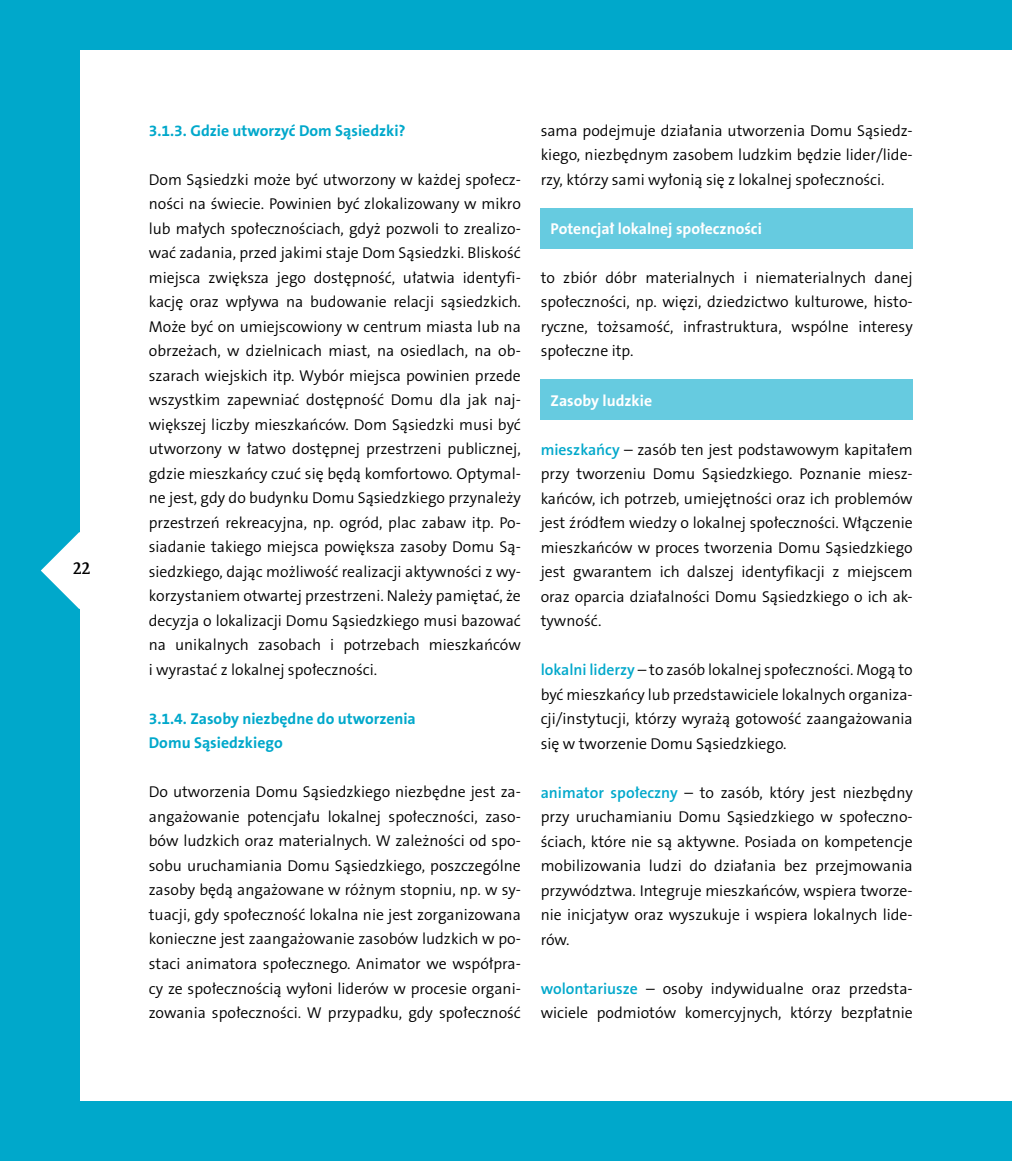
<style>
.page{position:relative;width:1012px;height:1161px;background:#fff}
.page>*{position:absolute;margin:0;border:0;box-sizing:border-box;transform-origin:0 0}
.t1{font:700 17.5px "Scala Offc Pro";color:#000}
.t2{font:300 15.75px/24.5px "The Sans CE B4";color:#000;text-align:justify}
.t3{font:700 15.75px/24.5px "The Sans CE B7";color:#00a8cb}
.t4{font:700 15.75px "The Sans CE B7";color:#fff}
.s1{font-family:"The Sans CE B6";font-weight:600;color:#00a8cb}
</style>
<div class="page">
<div style="left:0;top:0;width:1012px;height:50px;background:#00a8cb"></div>
<div style="left:0;top:1101px;width:1012px;height:60px;background:#00a8cb"></div>
<div style="left:0;top:5px;width:79px;height:1156px;background:#00a8cb"></div>
<svg style="left:41px;top:532px;width:39px;height:77px"></svg>
<div style="left:541px;top:379px;width:372px;height:41px;background:#66cbe0"></div>
<div style="left:541px;top:208px;width:372px;height:41px;background:#66cbe0"></div>
<p class="t1" style="left:73px;top:559px;width:19px">22</p>
<p class="t3" style="left:149px;top:119px;width:258px">3.1.3. Gdzie utworzyć Dom Sąsiedzki?</p>
<p class="t2" style="left:149px;top:168px;width:374px">Dom Sąsiedzki może być utworzony w każdej społecz&shy;ności na świecie. Powinien być zlokalizowany w mikro lub małych społecznościach, gdyż pozwoli to zrealizo&shy;wać zadania, przed jakimi staje Dom Sąsiedzki. Bliskość miejsca zwiększa jego dostępność, ułatwia identyfi&shy;kację oraz wpływa na budowanie relacji sąsiedzkich.<br>Może być on umiejscowiony w centrum miasta lub na obrzeżach, w dzielnicach miast, na osiedlach, na ob&shy;szarach wiejskich itp. Wybór miejsca powinien przede wszystkim zapewniać dostępność Domu dla jak naj&shy;większej liczby mieszkańców. Dom Sąsiedzki musi być utworzony w łatwo dostępnej przestrzeni publicznej, gdzie mieszkańcy czuć się będą komfortowo. Optymal&shy;ne jest, gdy do budynku Domu Sąsiedzkiego przynależy przestrzeń rekreacyjna, np. ogród, plac zabaw itp. Po&shy;siadanie takiego miejsca powiększa zasoby Domu Są&shy;siedzkiego, dając możliwość realizacji aktywności z wy&shy;korzystaniem otwartej przestrzeni. Należy pamiętać, że decyzja o lokalizacji Domu Sąsiedzkiego musi bazować na unikalnych zasobach i potrzebach mieszkańców i wyrastać z lokalnej społeczności.</p>
<p class="t3" style="left:149px;top:707px;width:269px">3.1.4. Zasoby niezbędne do utworzenia<br>Domu Sąsiedzkiego</p>
<p class="t2" style="left:149px;top:781px;width:374px">Do utworzenia Domu Sąsiedzkiego niezbędne jest za&shy;angażowanie potencjału lokalnej społeczności, zaso&shy;bów ludzkich oraz materialnych. W zależności od spo&shy;sobu uruchamiania Domu Sąsiedzkiego, poszczególne zasoby będą angażowane w różnym stopniu, np. w sy&shy;tuacji, gdy społeczność lokalna nie jest zorganizowana konieczne jest zaangażowanie zasobów ludzkich w po&shy;staci animatora społecznego. Animator we współpra&shy;cy ze społecznością wyłoni liderów w procesie organi&shy;zowania społeczności. W przypadku, gdy społeczność</p>
<p class="t2" style="left:541px;top:119px;width:374px">sama podejmuje działania utworzenia Domu Sąsiedz&shy;kiego, niezbędnym zasobem ludzkim będzie lider/lide&shy;rzy, którzy sami wyłonią się z lokalnej społeczności.</p>
<p class="t4" style="left:551px;top:220px;width:213px">Potencjał lokalnej społeczności</p>
<p class="t2" style="left:541px;top:266px;width:374px">to zbiór dóbr materialnych i niematerialnych danej społeczności, np. więzi, dziedzictwo kulturowe, histo&shy;ryczne, tożsamość, infrastruktura, wspólne interesy społeczne itp.</p>
<p class="t4" style="left:551px;top:391px;width:103px">Zasoby ludzkie</p>
<p class="t2" style="left:541px;top:438px;width:374px"><span class="s1">mieszkańcy</span> – zasób ten jest podstawowym kapitałem przy tworzeniu Domu Sąsiedzkiego. Poznanie miesz&shy;kańców, ich potrzeb, umiejętności oraz ich problemów jest źródłem wiedzy o lokalnej społeczności. Włączenie mieszkańców w proces tworzenia Domu Sąsiedzkiego jest gwarantem ich dalszej identyfikacji z miejscem oraz oparcia działalności Domu Sąsiedzkiego o ich ak&shy;tywność.</p>
<p class="t2" style="left:541px;top:658px;width:374px"><span class="s1">lokalni liderzy</span> – to zasób lokalnej społeczności. Mogą to być mieszkańcy lub przedstawiciele lokalnych organiza&shy;cji/instytucji, którzy wyrażą gotowość zaangażowania się w tworzenie Domu Sąsiedzkiego.</p>
<p class="t2" style="left:541px;top:781px;width:374px"><span class="s1">animator społeczny</span> – to zasób, który jest niezbędny przy uruchamianiu Domu Sąsiedzkiego w społeczno&shy;ściach, które nie są aktywne. Posiada on kompetencje mobilizowania ludzi do działania bez przejmowania przywództwa. Integruje mieszkańców, wspiera tworze&shy;nie inicjatyw oraz wyszukuje i wspiera lokalnych lide&shy;rów.</p>
<p class="t2" style="left:541px;top:977px;width:374px"><span class="s1">wolontariusze</span> – osoby indywidualne oraz przedsta&shy;wiciele podmiotów komercyjnych, którzy bezpłatnie</p>
</div>
